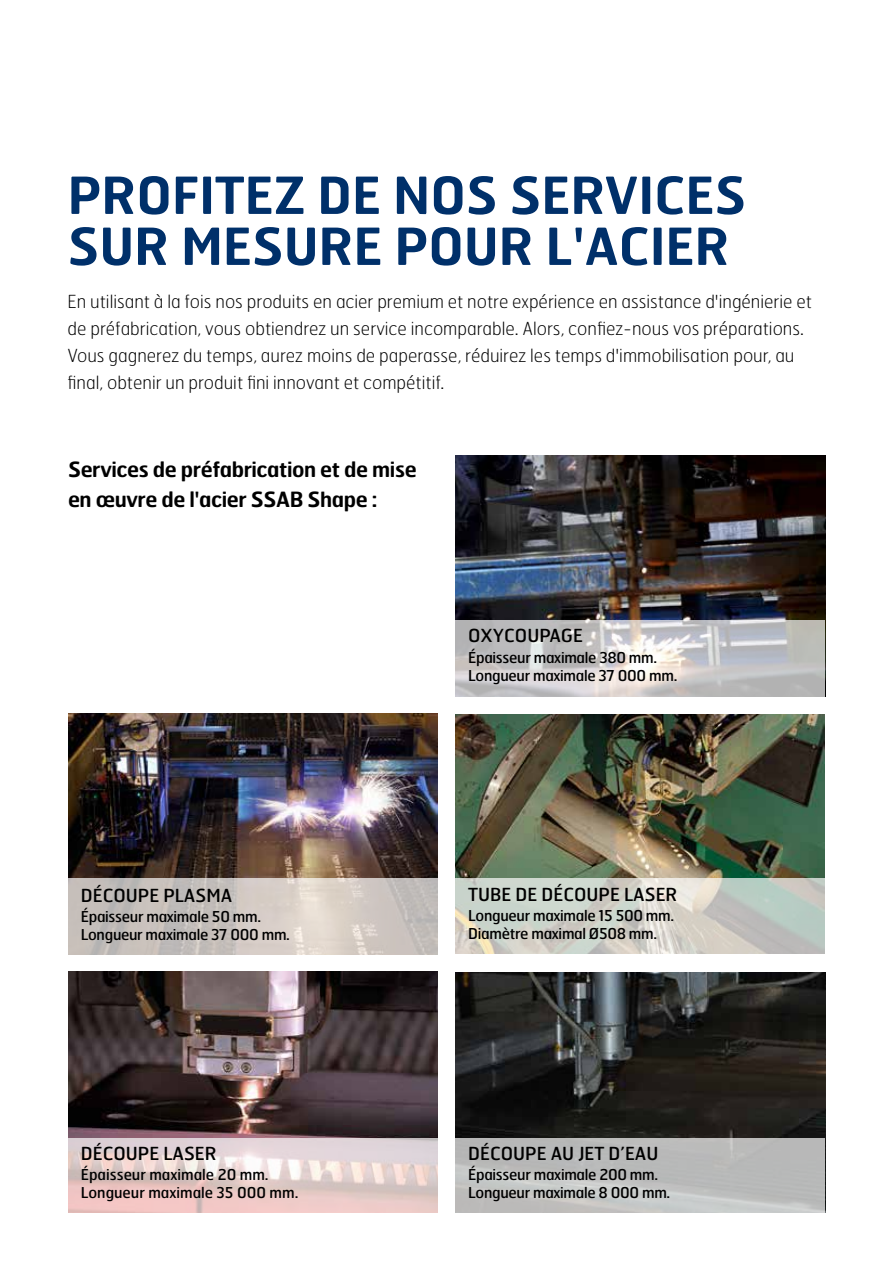
<style>
.page{position:relative;width:893px;height:1263px;background:#fff}
.page>*{position:absolute;margin:0;border:0;box-sizing:border-box;transform-origin:0 0}
.t1{font:600 51px/51px "Hermes FB";color:#00306a}
.t2{font:600 21px/30px "Hermes FB";letter-spacing:-.02em;color:#000}
.t3{font:100 18px/27px "Hermes FB";color:#000}
.t4{font:18px "Hermes FB";color:#000}
.t5{font:15px/18px "Hermes FB";letter-spacing:-.02em;color:#000}
.t6{font:15px/18px "Hermes FB";color:#000}
</style>
<div class="page">
<img style="left:455px;top:714px;width:370px;height:164px">
<img style="left:455px;top:972px;width:370px;height:166px">
<img style="left:68px;top:713px;width:370px;height:165px">
<img style="left:68px;top:971px;width:370px;height:167px">
<img style="left:455px;top:455px;width:370px;height:165px">
<svg style="left:455px;top:620px;width:370px;height:76px;background:#c9c8c8"></svg>
<svg style="left:68px;top:1138px;width:370px;height:75px;background:#e6cfcd"></svg>
<svg style="left:455px;top:1138px;width:370px;height:75px;background:#bdbebd"></svg>
<svg style="left:455px;top:878px;width:370px;height:76px;background:#cdcfc7"></svg>
<svg style="left:68px;top:878px;width:370px;height:77px;background:#ccc5c0"></svg>
<h1 class="t1" style="left:68px;top:168px;width:680px">PROFITEZ DE NOS SERVICES<br>SUR MESURE POUR L'ACIER</h1>
<p class="t3" style="left:68px;top:287px;width:746px">En utilisant à la fois nos produits en acier premium et notre expérience en assistance d'ingénierie et de préfabrication, vous obtiendrez un service incomparable. Alors, confiez-nous vos préparations.<br>Vous gagnerez du temps, aurez moins de paperasse, réduirez les temps d'immobilisation pour, au final, obtenir un produit fini innovant et compétitif.</p>
<p class="t2" style="left:68px;top:454px;width:350px">Services de préfabrication et de mise en œuvre de l'acier SSAB Shape :</p>
<p class="t4" style="left:468px;top:624px;width:116px">OXYCOUPAGE</p>
<p class="t5" style="left:468px;top:648px;width:211px">Épaisseur maximale 380 mm.<br>Longueur maximale 37 000 mm.</p>
<p class="t4" style="left:81px;top:884px;width:153px">DÉCOUPE PLASMA</p>
<p class="t5" style="left:81px;top:907px;width:211px">Épaisseur maximale 50 mm.<br>Longueur maximale 37 000 mm.</p>
<p class="t4" style="left:81px;top:1142px;width:137px">DÉCOUPE LASER</p>
<p class="t6" style="left:81px;top:1165px;width:219px">Épaisseur maximale 20 mm.<br>Longueur maximale 35 000 mm.</p>
<p class="t4" style="left:468px;top:882px;width:211px">TUBE DE DÉCOUPE LASER</p>
<p class="t5" style="left:468px;top:906px;width:208px">Longueur maximale 15 500 mm.<br>Diamètre maximal Ø508 mm.</p>
<p class="t4" style="left:468px;top:1142px;width:192px">DÉCOUPE AU JET D’EAU</p>
<p class="t5" style="left:468px;top:1165px;width:204px">Épaisseur maximale 200 mm.<br>Longueur maximale 8 000 mm.</p>
</div>
